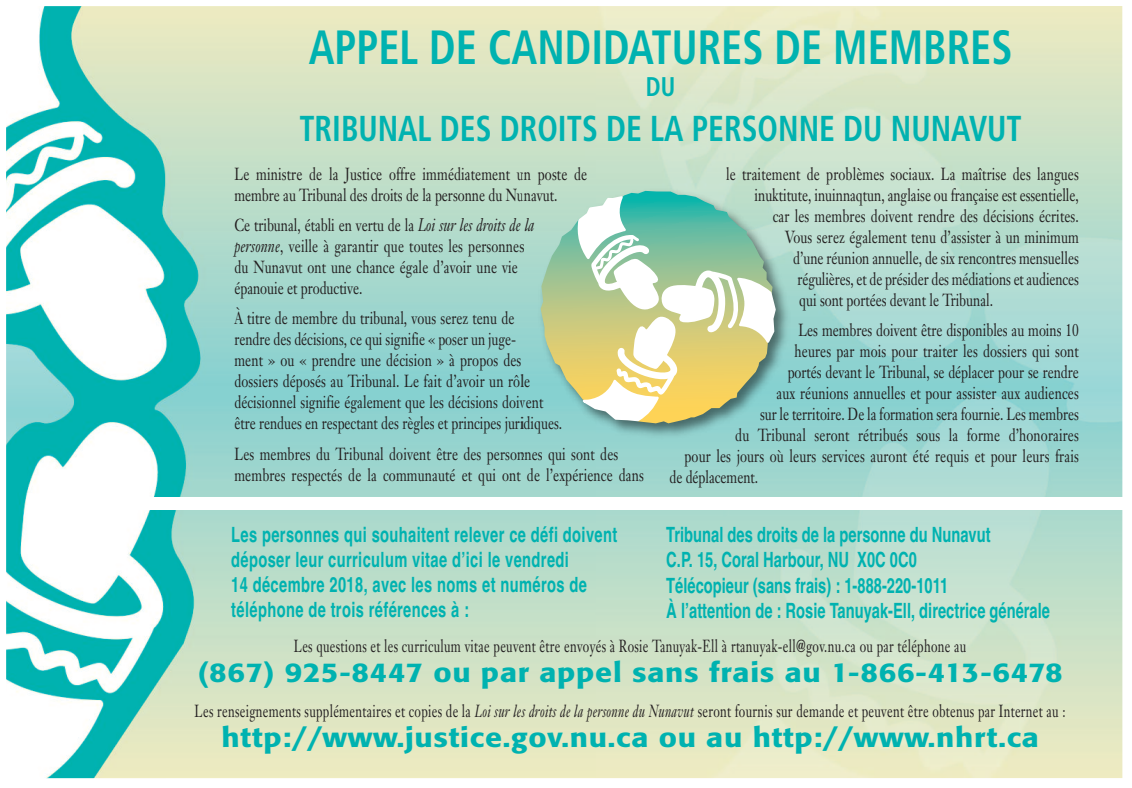
<style>
.page{position:relative;width:1132px;height:788px;background:#fff}
.page>*{position:absolute;margin:0;border:0;box-sizing:border-box;transform-origin:0 0}
.t1{font:700 condensed 48px "Frutiger";color:#00b2b0;scale:.88 1}
.t2{font:700 condensed 36px "Frutiger";color:#00b2b0;scale:.88 1}
.t3{font:500 27px "Formata";letter-spacing:.025em;color:#00b2b0;scale:1.12 1}
.t4{font:700 condensed 27px "Frutiger";color:#00b2b0;scale:.88 1}
.t5{font:700 21px/25.2px "Helvetica";color:#00b2b0;scale:.7 1}
.t6{font:700 21px/25.2px "Helvetica";letter-spacing:.025em;color:#00b2b0;scale:.7 1}
.t7{font:17.25px/21px "Janson Text";letter-spacing:.01em;color:#231f20;scale:.75 1}
.t8{font:17.25px "Janson Text";letter-spacing:.01em;color:#231f20;scale:.7 1}
.s1{font-style:italic;font-size:18px}
.s2{font-style:italic}
</style>
<div class="page">
<img style="left:6px;top:6px;width:1116px;height:772px">
<div style="left:110px;top:497px;width:1017px;height:13px;background:#fff"></div>
<img style="left:523px;top:174px;width:280px;height:282px">
<svg style="left:540px;top:191px;width:232px;height:232px;background:#a9ceac"></svg>
<svg style="left:576px;top:194px;width:201px;height:229px"></svg>
<h1 class="t1" style="left:309px;top:28px;width:801px">APPEL DE CANDIDATURES DE MEMBRES</h1>
<h3 class="t4" style="left:646px;top:76px;width:35px">DU</h3>
<h2 class="t2" style="left:299px;top:113px;width:822px">TRIBUNAL DES DROITS DE LA PERSONNE DU NUNAVUT</h2>
<p class="t7" style="left:234px;top:165px;width:472px">Le ministre de la Justice offre immédiatement un poste de membre au Tribunal des droits de la personne du Nunavut.</p>
<p class="t7" style="left:234px;top:216px;width:402px">Ce tribunal, établi en vertu de la <span class="s1">Loi sur les droits de la personne</span>, veille à garantir que toutes les personnes du Nunavut ont une chance égale d’avoir une vie épanouie et productive.</p>
<p class="t7" style="left:234px;top:309px;width:438px">À titre de membre du tribunal, vous serez tenu de<br>rendre des décisions, ce qui signifie « poser un juge-<br>ment » ou « prendre une décision » à propos des dossiers déposés au Tribunal. Le fait d’avoir un rôle décisionnel signifie également que les décisions doivent être rendues en respectant des règles et principes juridiques.</p>
<p class="t7" style="left:234px;top:444px;width:547px">Les membres du Tribunal doivent être des personnes qui sont des membres respectés de la communauté et qui ont de l’expérience dans</p>
<p class="t6" style="left:231px;top:521px;width:553px">Les personnes qui souhaitent relever ce défi doivent déposer leur curriculum vitae d’ici le vendredi<br>14 décembre 2018, avec les noms et numéros de téléphone de trois références à :</p>
<p class="t7" style="left:726px;top:165px;width:472px">le traitement de problèmes sociaux. La maîtrise des langues</p>
<p class="t7" style="left:754px;top:186px;width:434px">inuktitute, inuinnaqtun, anglaise ou française est essentielle,</p>
<p class="t7" style="left:773px;top:207px;width:410px">car les membres doivent rendre des décisions écrites.</p>
<p class="t7" style="left:785px;top:228px;width:393px">Vous serez également tenu d’assister à un minimum</p>
<p class="t7" style="left:793px;top:249px;width:382px">d’une réunion annuelle, de six rencontres mensuelles</p>
<p class="t7" style="left:797px;top:270px;width:376px">régulières, et de présider des médiations et audiences</p>
<p class="t7" style="left:799px;top:291px;width:260px">qui sont portées devant le Tribunal.</p>
<p class="t7" style="left:798px;top:321px;width:375px">Les membres doivent être disponibles au moins 10</p>
<p class="t7" style="left:794px;top:342px;width:380px">heures par mois pour traiter les dossiers qui sont</p>
<p class="t7" style="left:788px;top:363px;width:390px">portés devant le Tribunal, se déplacer pour se rendre</p>
<p class="t7" style="left:776px;top:384px;width:405px">aux réunions annuelles et pour assister aux audiences</p>
<p class="t7" style="left:760px;top:405px;width:426px">sur le territoire. De la formation sera fournie. Les membres</p>
<p class="t7" style="left:735px;top:426px;width:459px">du Tribunal seront rétribués sous la forme d’honoraires</p>
<p class="t7" style="left:684px;top:447px;width:527px">pour les jours où leurs services auront été requis et pour leurs frais</p>
<p class="t7" style="left:669px;top:468px;width:120px">de déplacement.</p>
<p class="t5" style="left:666px;top:522px;width:550px">Tribunal des droits de la personne du Nunavut<br>C.P. 15, Coral Harbour, NU X0C 0C0<br>Télécopieur (sans frais) : 1-888-220-1011<br>À l’attention de : Rosie Tanuyak-Ell, directrice générale</p>
<p class="t8" style="left:294px;top:639px;width:962px">Les questions et les curriculum vitae peuvent être envoyés à Rosie Tanuyak-Ell à rtanuyak-ell@gov.nu.ca ou par téléphone au</p>
<h3 class="t3" style="left:198px;top:660px;width:774px">(867) 925-8447 ou par appel sans frais au 1-866-413-6478</h3>
<p class="t8" style="left:195px;top:703px;width:1246px">Les renseignements supplémentaires et copies de la <span class="s2">Loi sur les droits de la personne du Nunavut</span> seront fournis sur demande et peuvent être obtenus par Internet au :</p>
<h3 class="t3" style="left:222px;top:725px;width:731px">http://www.justice.gov.nu.ca ou au http://www.nhrt.ca</h3>
</div>
